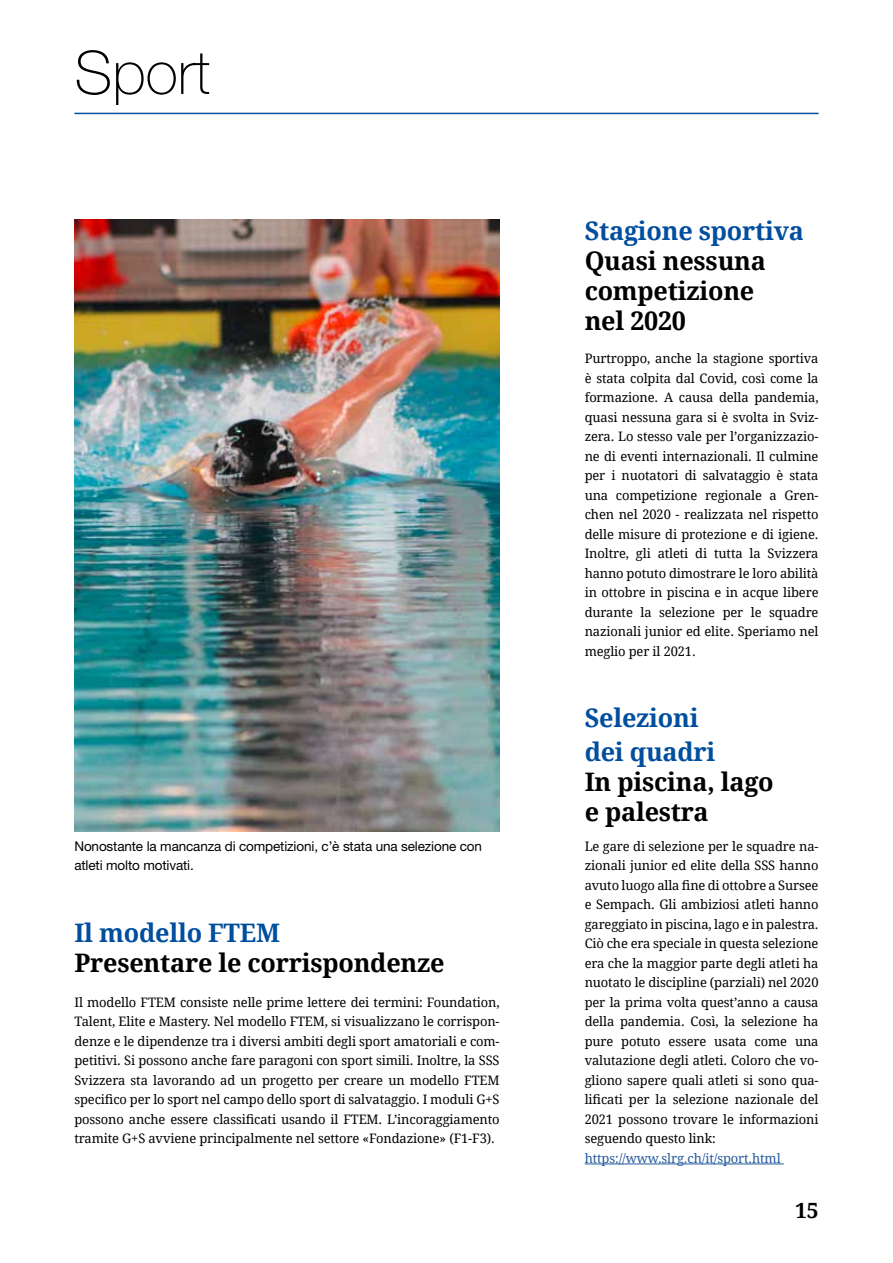
<style>
.page{position:relative;width:893px;height:1263px;background:#fff}
.page>*{position:absolute;margin:0;border:0;box-sizing:border-box;transform-origin:0 0}
.t1{font:100 60px "Helvetica Neue LT";color:#000}
.t2{font:700 25.5px/30px "Droid Serif";letter-spacing:-.01em;color:#000}
.t3{font:700 25.5px/33.8px "Droid Serif";letter-spacing:-.01em;color:#004e9e}
.t4{font:700 21px "Droid Serif";color:#000}
.t5{font:13.5px/19.5px "Helvetica Neue LT";letter-spacing:-.01em;color:#000}
.t6{font:13.05px/19.5px "Droid Serif";letter-spacing:-.01em;color:#000;text-align:justify}
.t7{font:13.05px "Droid Serif";letter-spacing:-.01em;color:#245a9c}
</style>
<div class="page">
<hr style="left:74px;top:113px;width:745px;height:1px;background:#004e9e">
<img style="left:74px;top:220px;width:426px;height:611px">
<hr style="left:585px;top:1163px;width:199px;height:1px;background:#245a9c">
<h1 class="t1" style="left:74px;top:38px;width:137px">Sport</h1>
<p class="t5" style="left:74px;top:836px;width:409px">Nonostante la mancanza di competizioni, c’è stata una selezione con atleti molto motivati.</p>
<h2 class="t3" style="left:74px;top:915px;width:207px">Il modello FTEM</h2>
<h2 class="t2" style="left:74px;top:947px;width:372px">Presentare le corrispondenze</h2>
<p class="t6" style="left:74px;top:992px;width:427px">Il modello FTEM consiste nelle prime lettere dei termini: Foundation, Talent, Elite e Mastery. Nel modello FTEM, si visualizzano le corrispon&shy;denze e le dipendenze tra i diversi ambiti degli sport amatoriali e com&shy;petitivi. Si possono anche fare paragoni con sport simili. Inoltre, la SSS Svizzera sta lavorando ad un progetto per creare un modello FTEM specifico per lo sport nel campo dello sport di salvataggio. I moduli G+S possono anche essere classificati usando il FTEM. L’incoraggiamento tramite G+S avviene principalmente nel settore «Fondazione» (F1-F3).</p>
<h2 class="t3" style="left:585px;top:213px;width:221px">Stagione sportiva</h2>
<h2 class="t2" style="left:585px;top:245px;width:183px">Quasi nessuna competizione nel 2020</h2>
<p class="t6" style="left:585px;top:349px;width:235px">Purtroppo, anche la stagione sportiva è stata colpita dal Covid, così come la formazione. A causa della pandemia, quasi nessuna gara si è svolta in Sviz&shy;zera. Lo stesso vale per l’organizzazio&shy;ne di eventi internazionali. Il culmine per i nuotatori di salvataggio è stata una competizione regionale a Gren&shy;chen nel 2020 - realizzata nel rispetto delle misure di protezione e di igiene.<br>Inoltre, gli atleti di tutta la Svizzera hanno potuto dimostrare le loro abilità in ottobre in piscina e in acque libere durante la selezione per le squadre nazionali junior ed elite. Speriamo nel meglio per il 2021.</p>
<h2 class="t3" style="left:585px;top:700px;width:132px">Selezioni dei quadri</h2>
<h2 class="t2" style="left:585px;top:766px;width:190px">In piscina, lago e palestra</h2>
<p class="t6" style="left:585px;top:836px;width:235px">Le gare di selezione per le squadre na&shy;zionali junior ed elite della SSS hanno avuto luogo alla fine di ottobre a Sursee e Sempach. Gli ambiziosi atleti hanno gareggiato in piscina, lago e in palestra.<br>Ciò che era speciale in questa selezione era che la maggior parte degli atleti ha nuotato le discipline (parziali) nel 2020 per la prima volta quest’anno a causa della pandemia. Così, la selezione ha pure potuto essere usata come una valutazione degli atleti. Coloro che vo&shy;gliono sapere quali atleti si sono qua&shy;lificati per la selezione nazionale del 2021 possono trovare le informazioni seguendo questo link:</p>
<p class="t7" style="left:585px;top:1149px;width:198px">https://www.slrg.ch/it/sport.html</p>
<h3 class="t4" style="left:795px;top:1195px;width:25px">15</h3>
</div>
